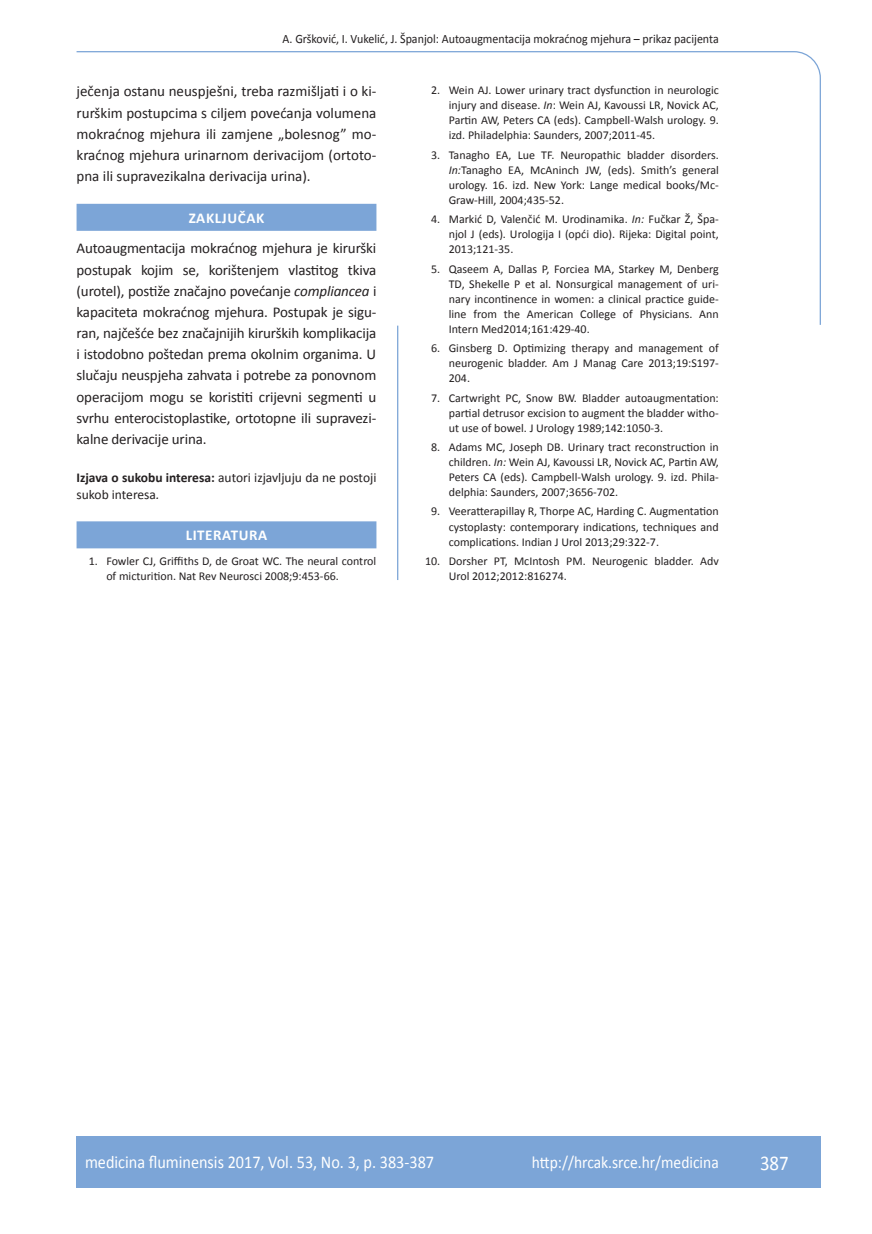
<style>
.page{position:relative;width:872px;height:1234px;background:#fff}
.page>*{position:absolute;margin:0;border:0;box-sizing:border-box;transform-origin:0 0}
.t1{font:21px "Calibri";color:#fff;scale:.9 1}
.t2{font:18px "Calibri";color:#fff;scale:.9 1}
.t3{font:17.25px "Calibri";color:#fff;scale:.9 1}
.t4{font:15px/21.1px "Calibri";letter-spacing:-.01em;color:#231f20;text-align:justify}
.t5{font:700 15px "Calibri";letter-spacing:.04em;color:#fff}
.t6{font:13.5px/16.6px "Calibri";color:#231f20}
.t7{font:12.75px "Calibri";color:#231f20;scale:.94 1}
.t8{font:12px/15px "Calibri";color:#231f20;text-align:justify}
.s1{font-style:italic}
.s2{font-weight:700}
</style>
<div class="page">
<svg style="left:76px;top:51px;width:745px;height:275px"></svg>
<hr style="left:397px;top:325px;width:1px;height:255px;background:#7ca5d7">
<div style="left:77px;top:1135px;width:744px;height:51px;background:#7ca5d7"></div>
<div style="left:77px;top:204px;width:299px;height:27px;background:#7ca5d7"></div>
<div style="left:77px;top:521px;width:299px;height:27px;background:#7ca5d7"></div>
<p class="t7" style="left:283px;top:30px;width:465px">A. Gršković, I. Vukelić, J. Španjol: Autoaugmentacija mokraćnog mjehura – prikaz pacijenta</p>
<p class="t4" style="left:77px;top:80px;width:301px">ječenja ostanu neuspješni, treba razmišljati i o ki&shy;rurškim postupcima s ciljem povećanja volumena mokraćnog mjehura ili zamjene „bolesnog” mo&shy;kraćnog mjehura urinarnom derivacijom (ortoto&shy;pna ili supravezikalna derivacija urina).</p>
<p class="t5" style="left:189px;top:208px;width:77px">ZAKLJUČAK</p>
<p class="t4" style="left:77px;top:237px;width:301px">Autoaugmentacija mokraćnog mjehura je kirurški postupak kojim se, korištenjem vlastitog tkiva (urotel), postiže značajno povećanje <span class="s1">compliancea</span> i kapaciteta mokraćnog mjehura. Postupak je sigu&shy;ran, najčešće bez značajnijih kirurških komplikacija i istodobno poštedan prema okolnim organima. U slučaju neuspjeha zahvata i potrebe za ponovnom operacijom mogu se koristiti crijevni segmenti u svrhu enterocistoplastike, ortotopne ili supravezi&shy;kalne derivacije urina.</p>
<p class="t6" style="left:77px;top:468px;width:301px"><span class="s2">Izjava o sukobu interesa:</span> autori izjavljuju da ne postoji sukob interesa<span class="s1">.</span></p>
<p class="t5" style="left:186px;top:525px;width:64px">Literatura</p>
<p class="t8" style="left:106px;top:552px;width:271px;text-indent:-18px">1. Fowler CJ, Griffiths D, de Groat WC. The neural control of micturition. Nat Rev Neurosci 2008;9:453-66.</p>
<p class="t8" style="left:449px;top:82px;width:271px;text-indent:-18px">2. Wein AJ. Lower urinary tract dysfunction in neurologic injury and disease. <span class="s1">In</span>: Wein AJ, Kavoussi LR, Novick AC, Partin AW, Peters CA (eds). Campbell-Walsh urology. 9. izd. Philadelphia: Saunders, 2007;2011-45.</p>
<p class="t8" style="left:449px;top:146px;width:271px;text-indent:-18px">3. Tanagho EA, Lue TF. Neuropathic bladder disorders.<br><span class="s1">In:</span>Tanagho EA, McAninch JW, (eds). Smith’s general urology. 16. izd. New York: Lange medical books/Mc-Graw-Hill, 2004;435-52.</p>
<p class="t8" style="left:449px;top:211px;width:271px;text-indent:-18px">4. Markić D, Valenčić M. Urodinamika. <span class="s1">In:</span> Fučkar Ž, Špa&shy;njol J (eds). Urologija I (opći dio). Rijeka: Digital point, 2013;121-35.</p>
<p class="t8" style="left:449px;top:260px;width:272px;text-indent:-18px">5. Qaseem A, Dallas P, Forciea MA, Starkey M, Denberg TD, Shekelle P et al. Nonsurgical management of uri&shy;nary incontinence in women: a clinical practice guide&shy;line from the American College of Physicians. Ann Intern Med2014;161:429-40.</p>
<p class="t8" style="left:449px;top:340px;width:272px;text-indent:-18px">6. Ginsberg D. Optimizing therapy and management of neurogenic bladder. Am J Manag Care 2013;19:S197- 204.</p>
<p class="t8" style="left:449px;top:389px;width:271px;text-indent:-18px">7. Cartwright PC, Snow BW. Bladder autoaugmentation: partial detrusor excision to augment the bladder witho&shy;ut use of bowel. J Urology 1989;142:1050-3.</p>
<p class="t8" style="left:449px;top:439px;width:272px;text-indent:-18px">8. Adams MC, Joseph DB. Urinary tract reconstruction in children. <span class="s1">In:</span> Wein AJ, Kavoussi LR, Novick AC, Partin AW, Peters CA (eds). Campbell-Walsh urology. 9. izd. Phila&shy;delphia: Saunders, 2007;3656-702.</p>
<p class="t8" style="left:449px;top:503px;width:271px;text-indent:-18px">9. Veeratterapillay R, Thorpe AC, Harding C. Augmentation cystoplasty: contemporary indications, techniques and complications. Indian J Urol 2013;29:322-7.</p>
<p class="t8" style="left:449px;top:552px;width:271px;text-indent:-24px">10. Dorsher PT, McIntosh PM. Neurogenic bladder. Adv<br>Urol 2012;2012:816274.</p>
<h2 class="t2" style="left:85px;top:1150px;width:389px">medicina fluminensis 2017, Vol. 53, No. 3, p. 383-387</h2>
<h3 class="t3" style="left:532px;top:1151px;width:209px">http://hrcak.srce.hr/medicina</h3>
<h1 class="t1" style="left:760px;top:1149px;width:33px">387</h1>
</div>
